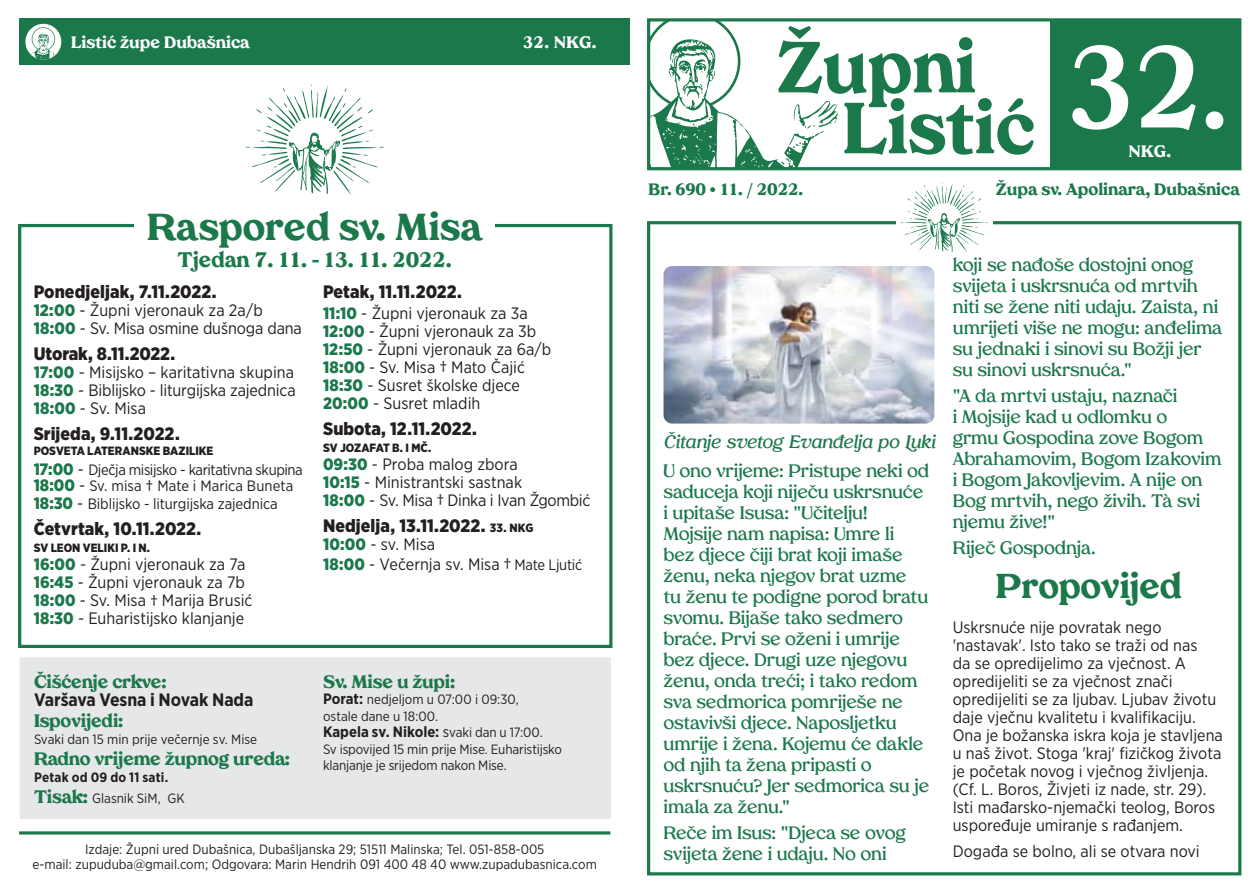
<style>
.page{position:relative;width:1259px;height:893px;background:#fff}
.page>*{position:absolute;margin:0;border:0;box-sizing:border-box;transform-origin:0 0}
.t1{font:700 114.6px "Tropiline";color:#fff}
.t2{font:800 72.15px "Tropiline";color:#1b784b}
.t3{font:800 37.5px "Tropiline";color:#1b784b}
.Evandelje{font:800 34.5px "Tropiline";letter-spacing:-.005em;color:#1b784b}
.Evandelje-2{font:800 21px "Tropiline";color:#1b784b}
.Evandelje-3{font:600 18px/21px "Tropiline";letter-spacing:-.01em;color:#1b784b}
.Evandelje-4{font:900 18px "Gotham Narrow";color:#231f20}
.Evandelje-5{font:800 18px "Tropiline";letter-spacing:-.01em;color:#1b784b}
.Evandelje-6{font:700 18px/18px "Gotham Narrow";letter-spacing:-.005em;color:#231f20}
.Evandelje-7{font:italic 600 18px "Tropiline";letter-spacing:-.015em;color:#1b784b}
.Text_1{font:16.5px/18px "Gotham Narrow";color:#231f20}
.Evandelje-8{font:16.5px "Gotham Narrow";letter-spacing:-.005em;color:#231f20}
.t4{font:800 16.5px "Tropiline";color:#1b784b}
.t5{font:800 16.5px "Tropiline";color:#fff}
.Evandelje-9{font:15px "Gotham Narrow";letter-spacing:-.01em;color:#231f20}
.Evandelje-10{font:15px "Gotham Narrow";letter-spacing:-.03em;color:#231f20}
.Evandelje-11{font:700 15px "Gotham Narrow";color:#231f20}
.Evandelje-12{font:13.5px/16.5px "Gotham Narrow";letter-spacing:-.005em;color:#231f20}
.Text_1-2{font:13.5px/15px "Gotham Narrow";color:#231f20;text-align:center}
.Evandelje-13{font:700 13.5px "Gotham Narrow";letter-spacing:.015em;color:#231f20}
.Evandelje-14{font:900 12px "Gotham Narrow";color:#231f20}
.s1{font-weight:900;color:#1b784b}
.s2{font-weight:900;font-size:16.5px;color:#1b784b}
.s3{font-size:16.5px}
.s4{font-size:22.5px}
.s5{font-size:12px}
.s6{font-size:15px}
.s7{font-family:"Tropiline";font-weight:800;color:#1b784b}
.s8{font-family:"Tropiline";font-weight:800;font-size:18px;color:#1b784b}
.s9{font-weight:700;font-size:15px}
.s10{font-weight:400}
.s11{font-weight:400;font-size:13.5px}
.s12{font-size:97.8px}
</style>
<div class="page">
<div style="left:647px;top:221px;width:594px;height:654px;border:3px solid #1b784b"></div>
<div style="left:1050px;top:20px;width:189px;height:149px;background:#1b784b"></div>
<div style="left:647px;top:18px;width:594px;height:152px;border:3px solid #1b784b"></div>
<div style="left:896px;top:210px;width:96px;height:25px;background:#fff"></div>
<img style="left:663px;top:266px;width:271px;height:158px">
<div style="left:20px;top:657px;width:591px;height:162px;background:#e6e7e9"></div>
<div style="left:18px;top:224px;width:594px;height:424px;border:3px solid #1b784b"></div>
<div style="left:134px;top:208px;width:360px;height:36px;background:#fff"></div>
<svg style="left:900px;top:182px;width:88px;height:70px"></svg>
<svg style="left:245px;top:84px;width:139px;height:111px"></svg>
<hr style="left:19px;top:831px;width:591px;height:3px;background:#1b784b">
<svg style="left:649px;top:20px;width:189px;height:149px"></svg>
<div style="left:19px;top:19px;width:610px;height:46px;background:#1b784b"></div>
<div style="left:25px;top:24px;width:36px;height:36px;background:#fff;border-radius:50%"></div>
<svg style="left:25px;top:27px;width:36px;height:33px"></svg>
<p class="t5" style="left:71px;top:32px;width:180px">Listić župe Dubašnica</p>
<p class="t5" style="left:523px;top:32px;width:75px">32. NKG.</p>
<p class="t3" style="left:147px;top:205px;width:336px">Raspored sv. Misa</p>
<p class="Evandelje-4" style="left:34px;top:280px;width:184px">Ponedjeljak, 7.11.2022.</p>
<p class="Evandelje-8" style="left:34px;top:300px;width:231px"><span class="s1">12:00</span> - Župni vjeronauk za 2a/b</p>
<p class="Evandelje-8" style="left:34px;top:318px;width:270px"><span class="s1">18:00</span> - Sv. Misa osmine dušnoga dana</p>
<p class="Evandelje-4" style="left:34px;top:342px;width:143px">Utorak, 8.11.2022.</p>
<p class="Evandelje-8" style="left:34px;top:362px;width:262px"><span class="s1">17:00</span> - Misijsko – karitativna skupina</p>
<p class="Evandelje-8" style="left:34px;top:380px;width:263px"><span class="s1">18:30</span> - Biblijsko - liturgijska zajednica</p>
<p class="Evandelje-8" style="left:34px;top:398px;width:114px"><span class="s1">18:00</span> - Sv. Misa</p>
<p class="Evandelje-4" style="left:34px;top:421px;width:148px">Srijeda, 9.11.2022.</p>
<p class="Evandelje-14" style="left:34px;top:442px;width:181px">POSVETA LATERANSKE BAZILIKE</p>
<p class="Evandelje-10" style="left:34px;top:460px;width:271px"><span class="s2">17:00</span> <span class="s3">-</span> Dječja misijsko - karitativna skupina</p>
<p class="Evandelje-9" style="left:34px;top:477px;width:261px"><span class="s2">18:00</span> <span class="s3">-</span> Sv. misa <span class="s4">†</span> Mate i Marica Buneta</p>
<p class="Evandelje-9" style="left:34px;top:494px;width:245px"><span class="s2">18:30</span> <span class="s3">-</span> Biblijsko - liturgijska zajednica</p>
<p class="Evandelje-4" style="left:34px;top:517px;width:169px">Četvrtak, 10.11.2022.</p>
<p class="Evandelje-14" style="left:34px;top:540px;width:118px">SV LEON VELIKI P. I N.</p>
<p class="Evandelje-8" style="left:34px;top:554px;width:213px"><span class="s1">16:00</span> - Župni vjeronauk za 7a</p>
<p class="Evandelje-8" style="left:34px;top:572px;width:213px"><span class="s1">16:45</span> - Župni vjeronauk za 7b</p>
<p class="Evandelje-8" style="left:34px;top:590px;width:220px"><span class="s1">18:00</span> - Sv. Misa <span class="s4">†</span> Marija Brusić</p>
<p class="Evandelje-8" style="left:34px;top:608px;width:212px"><span class="s1">18:30</span> - Euharistijsko klanjanje</p>
<p class="Evandelje-2" style="left:177px;top:247px;width:276px">Tjedan 7. 11. - 13. 11. 2022.</p>
<p class="Evandelje-4" style="left:323px;top:280px;width:140px">Petak, 11.11.2022.</p>
<p class="Text_1" style="left:323px;top:304px;width:230px"><span class="s1">11:10</span> - Župni vjeronauk za 3a<br><span class="s1">12:00</span> - Župni vjeronauk za 3b<br><span class="s1">12:50</span> - Župni vjeronauk za 6a/b<br><span class="s1">18:00</span> - Sv. Misa <span class="s4">†</span> Mato Čajić<br><span class="s1">18:30</span> - Susret školske djece<br><span class="s1">20:00</span> - Susret mladih</p>
<p class="Evandelje-4" style="left:323px;top:416px;width:155px">Subota, 12.11.2022.</p>
<p class="Evandelje-14" style="left:323px;top:440px;width:110px">SV JOZAFAT B. I MČ.</p>
<p class="Text_1" style="left:323px;top:455px;width:269px"><span class="s1">09:30</span> - Proba malog zbora<br><span class="s1">10:15</span> - Ministrantski sastnak<br><span class="s1">18:00</span> - Sv. Misa <span class="s4">†</span> Dinka i Ivan Žgombić</p>
<p class="Evandelje-4" style="left:323px;top:513px;width:212px">Nedjelja, 13.11.2022. <span class="s5">33. NKG</span></p>
<p class="Text_1" style="left:323px;top:533px;width:261px;line-height:20.1px"><span class="s1">10:00</span> - sv. Misa<br><span class="s1">18:00</span> - Večernja sv. Misa <span class="s4">†</span> <span class="s6">Mate Ljutić</span></p>
<p class="Evandelje-6" style="left:34px;top:672px;width:221px"><span class="s7">Čišćenje crkve:<br></span>Varšava Vesna i Novak Nada</p>
<p class="Evandelje-5" style="left:34px;top:710px;width:91px">Ispovijedi:</p>
<p class="Evandelje-12" style="left:34px;top:730px;width:225px">Svaki dan 15 min prije večernje sv. Mise</p>
<p class="Evandelje-5" style="left:34px;top:748px;width:257px">Radno vrijeme župnog ureda:</p>
<p class="Evandelje-13" style="left:34px;top:768px;width:136px">Petak od 09 do 11 sati.</p>
<p class="Evandelje-12" style="left:34px;top:790px;width:152px"><span class="s8">Tisak:</span> Glasnik SiM, GK</p>
<p class="Evandelje-5" style="left:323px;top:671px;width:134px">Sv. Mise u župi:</p>
<p class="Evandelje-12" style="left:323px;top:691px;width:197px"><span class="s9">Porat:</span> nedjeljom u 07:00 i 09:30, ostale dane u 18:00.</p>
<p class="Evandelje-11" style="left:323px;top:722px;width:221px">Kapela sv. Nikole: <span class="s10">s</span><span class="s11">vaki dan u 17:00.</span></p>
<p class="Evandelje-12" style="left:323px;top:740px;width:240px">Sv ispovijed 15 min prije Mise. Euharistijsko klanjanje je srijedom nakon Mise.</p>
<p class="Text_1-2" style="left:33px;top:841px;width:566px">Izdaje: Župni ured Dubašnica, Dubašljanska 29; 51511 Malinska; Tel. 051-858-005<br>e-mail: zupuduba@gmail.com; Odgovara: Marin Hendrih 091 400 48 40 www.zupadubasnica.com</p>
<p class="t2" style="left:776px;top:25px;width:201px">Župni</p>
<p class="t2" style="left:843px;top:86px;width:193px">Listić</p>
<p class="t1" style="left:1067px;top:21px;width:162px">32<span class="s12">.</span></p>
<p class="t5" style="left:1128px;top:142px;width:44px">NKG.</p>
<p class="t4" style="left:648px;top:180px;width:156px">Br. 690 • 11. / 2022.</p>
<p class="t4" style="left:996px;top:180px;width:245px">Župa sv. Apolinara, Dubašnica</p>
<p class="Evandelje-7" style="left:663px;top:431px;width:273px">Čitanje svetog Evanđelja po Luki</p>
<p class="Evandelje-3" style="left:663px;top:461px;width:267px">U ono vrijeme: Pristupe neki od saduceja koji niječu uskrsnuće i upitaše Isusa: "Učitelju!<br>Mojsije nam napisa: Umre li bez djece čiji brat koji imaše ženu, neka njegov brat uzme<br>tu ženu te podigne porod bratu svomu. Bijaše tako sedmero braće. Prvi se oženi i umrije bez djece. Drugi uze njegovu ženu, onda treći; i tako redom sva sedmorica pomriješe ne ostavivši djece. Naposljetku umrije i žena. Kojemu će dakle od njih ta žena pripasti o uskrsnuću? Jer sedmorica su je imala za ženu."</p>
<p class="Evandelje-3" style="left:663px;top:822px;width:244px">Reče im Isus: "Djeca se ovog svijeta žene i udaju. No oni</p>
<p class="Evandelje-3" style="left:952px;top:255px;width:271px">koji se nađoše dostojni onog svijeta i uskrsnuća od mrtvih niti se žene niti udaju. Zaista, ni umrijeti više ne mogu: anđelima su jednaki i sinovi su Božji jer su sinovi uskrsnuća."</p>
<p class="Evandelje-3" style="left:952px;top:385px;width:270px">"A da mrtvi ustaju, naznači<br>i Mojsije kad u odlomku o<br>grmu Gospodina zove Bogom<br>Abrahamovim, Bogom Izakovim i Bogom Jakovljevim. A nije on<br>Bog mrtvih, nego živih. Tà svi njemu žive!"</p>
<p class="Evandelje-3" style="left:952px;top:538px;width:145px">Riječ Gospodnja.</p>
<p class="Evandelje" style="left:996px;top:565px;width:187px">Propovijed</p>
<p class="Text_1" style="left:952px;top:617px;width:272px">Uskrsnuće nije povratak nego 'nastavak'. Isto tako se traži od nas<br>da se opredijelimo za vječnost. A opredijeliti se za vječnost znači opredijeliti se za ljubav. Ljubav životu daje vječnu kvalitetu i kvalifikaciju.<br>Ona je božanska iskra koja je stavljena u naš život. Stoga 'kraj' fizičkog života je početak novog i vječnog življenja. (Cf. L. Boros, Živjeti iz nade, str. 29).<br>Isti mađarsko-njemački teolog, Boros uspoređuje umiranje s rađanjem.</p>
<p class="Text_1" style="left:952px;top:842px;width:248px">Događa se bolno, ali se otvara novi</p>
</div>
